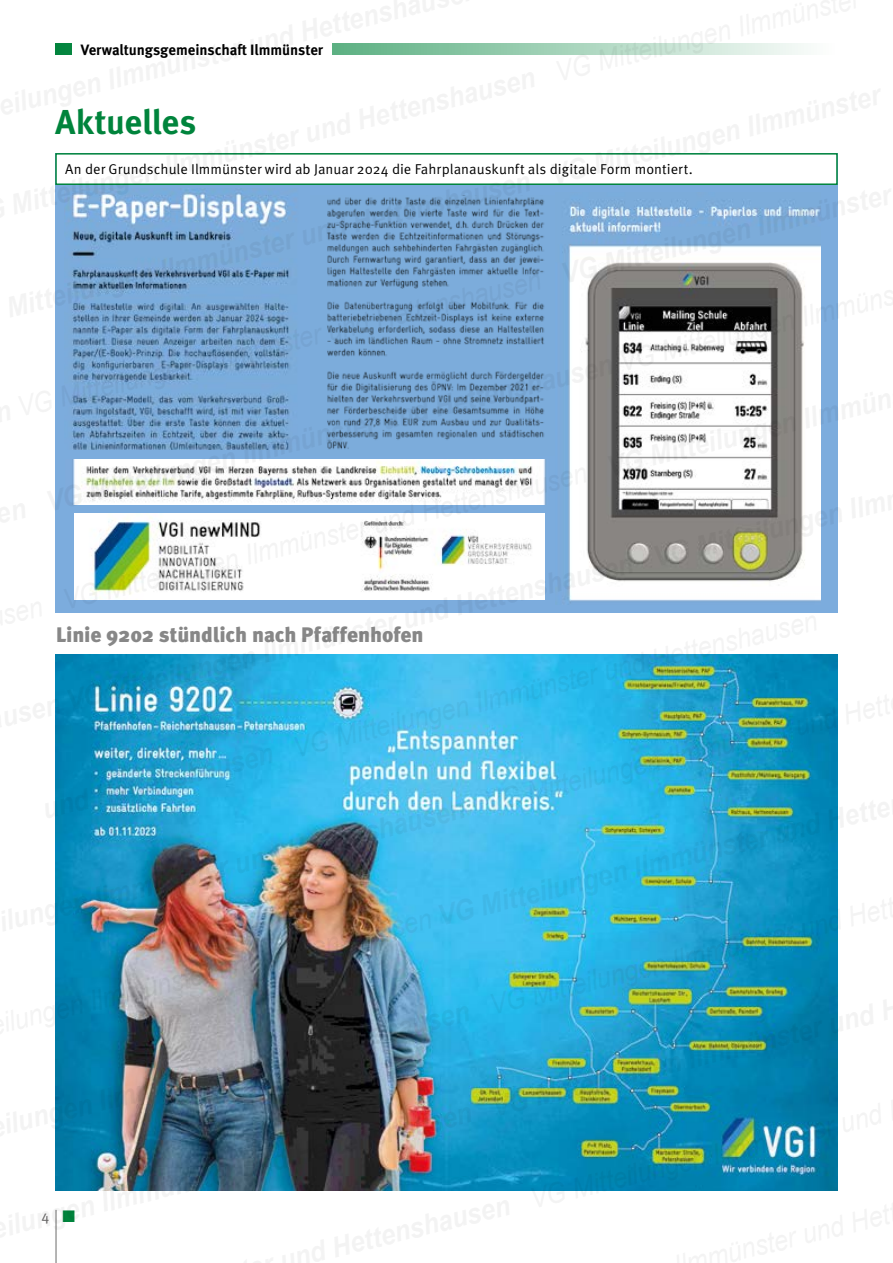
<style>
.page{position:relative;width:893px;height:1263px;background:#fff}
.page>*{position:absolute;margin:0;border:0;box-sizing:border-box;transform-origin:0 0}
.t1{font:700 34.5px "Meta Pro";letter-spacing:-.005em;color:#00843c}
.t2{font:900 21px "Meta Pro";letter-spacing:-.01em;color:#878787}
.t3{font:700 15px "Meta Pro";color:#000}
.t4{font:14.25px "Meta Pro";color:#000}
.t5{font:14.25px "Meta Pro";color:#706f6f}
.s1{color:#00843c}
</style>
<div class="page">
<div style="left:55px;top:153px;width:783px;height:459px;background:#7cacdd"></div>
<img style="left:55px;top:655px;width:783px;height:536px">
<img style="left:66px;top:188px;width:226px;height:262px">
<img style="left:327px;top:197px;width:218px;height:253px">
<img style="left:555px;top:199px;width:266px;height:404px">
<img style="left:72px;top:459px;width:474px;height:46px">
<img style="left:74px;top:513px;width:470px;height:86px">
<div style="left:56px;top:154px;width:781px;height:30px;background:#fff"></div>
<div style="left:55px;top:153px;width:783px;height:32px;border:2px solid #00843c"></div>
<svg style="left:55px;top:44px;width:749px;height:11px;background:#a1d1b7"></svg>
<div style="left:72px;top:35px;width:260px;height:28px;background:#fff"></div>
<hr style="left:55px;top:1210px;width:2px;height:53px;background:#9d9d9c">
<p class="t3" style="left:81px;top:38px;width:244px">Verwaltungsgemeinschaft Ilmmünster</p>
<h1 class="t1" style="left:55px;top:95px;width:143px">Aktuelles</h1>
<p class="t4" style="left:65px;top:160px;width:629px">An der Grundschule Ilmmünster wird ab Januar 2024 die Fahrplanauskunft als digitale Form montiert.</p>
<h2 class="t2" style="left:56px;top:618px;width:369px">Linie 9202 stündlich nach Pfaffenhofen</h2>
<p class="t5" style="left:42px;top:1205px;width:35px">4 <span class="s1">■</span></p>
</div>
